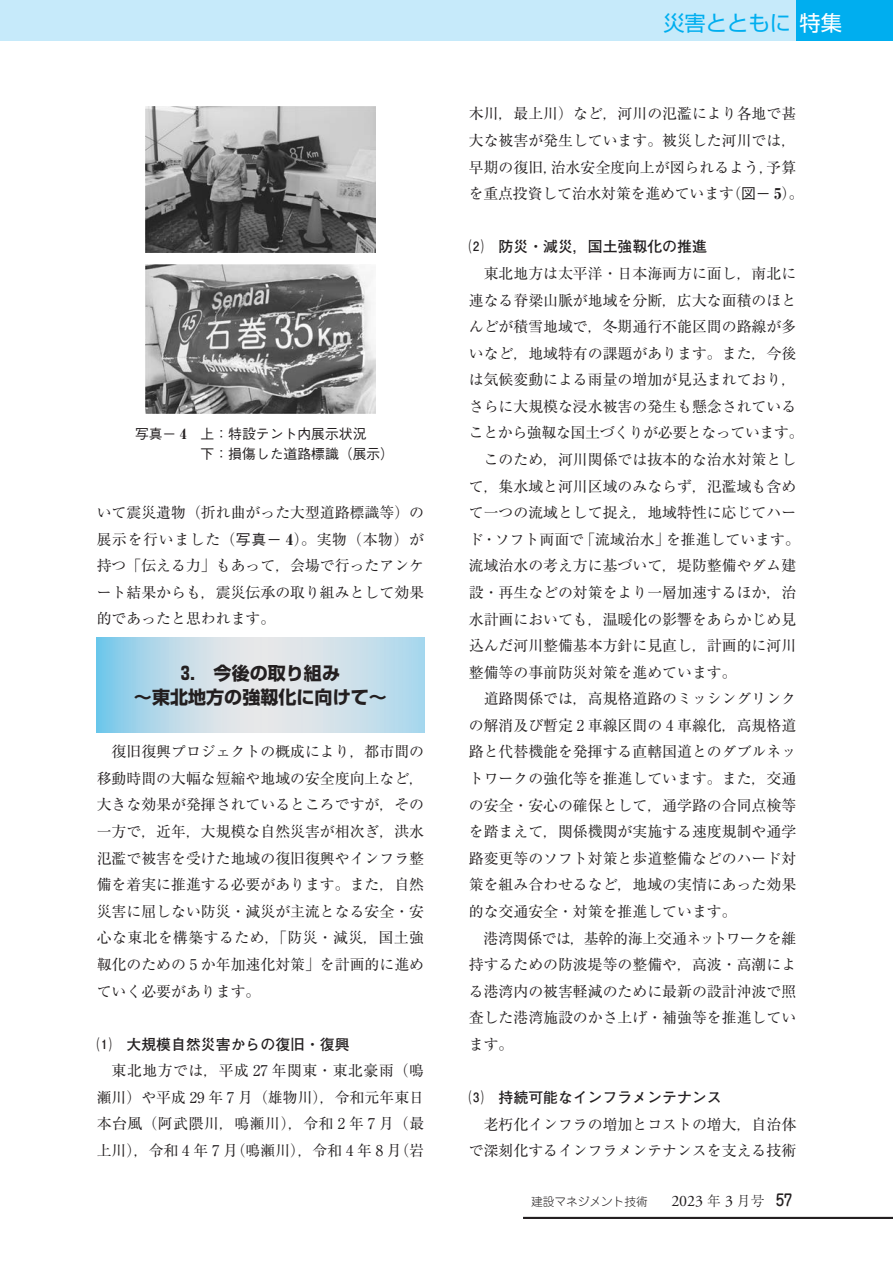
<style>
.page{position:relative;width:893px;height:1263px;background:#fff}
.page>*{position:absolute;margin:0;border:0;box-sizing:border-box;transform-origin:0 0}
.t1{font:21.3px "Shin Go Pr 6 N";color:#00aeef}
.大見出し_1__特集{font:700 18px "Shin Go Pr 6 N";color:#231f20}
.本文_14Q{font:14.85px/26.5px "Ryumin Pr 6 N";color:#231f20;text-align:justify}
.中見出し__1___太ゴ_前アキ{font:700 14.85px "Futo Go B101 Pr 6 N";color:#231f20}
.キャプション{font:500 13.8px/20.2px "Gothic BBB Pr 6 N";color:#231f20}
.t2{font:300 11.7px "Jun 101 Pro";color:#231f20}
.s1{font-family:"Ryumin Pr 6 N";font-weight:800}
.s2{font-family:"Gothic BBB Pr 6 N";font-weight:500}
.s3{font-weight:800}
.s4{color:#fff}
.s5{font-family:"Adobe Garamond Pro";font-weight:400;font-size:15.9px}
.s6{font-family:"Ryumin Pr 6 N";font-size:13.8px}
.s7{font-family:"Jun 34 Pro";font-weight:500;font-size:15.9px}
</style>
<div class="page">
<div style="left:795px;top:0;width:98px;height:40px;background:#00aeef"></div>
<div style="left:0;top:0;width:795px;height:40px;background:#c6eafa"></div>
<svg style="left:97px;top:638px;width:163px;height:94px"></svg>
<div style="left:260px;top:638px;width:164px;height:94px;background:linear-gradient(to right,#f0e9e8,#add8ed)"></div>
<img style="left:146px;top:264px;width:229px;height:150px">
<img style="left:146px;top:106px;width:229px;height:147px">
<hr style="left:523px;top:1217px;width:370px;height:2px;background:#231f20">
<p class="キャプション" style="left:201px;top:423px;width:195px;text-indent:-66px">写真－ <span class="s1">4</span> 上：特設テント内展示状況<br>下：損傷した道路標識（展示）</p>
<p class="本文_14Q" style="left:97px;top:498px;width:329px">いて震災遺物（折れ曲がった大型道路標識等）の展示を行いました（<span class="s2">写真－</span> <span class="s3">4</span>）。実物（本物）が持つ「伝える力」もあって，会場で行ったアンケート結果からも，震災伝承の取り組みとして効果的であったと思われます。</p>
<p class="大見出し_1__特集" style="left:181px;top:659px;width:161px">3.　今後の取り組み</p>
<p class="大見出し_1__特集" style="left:134px;top:683px;width:254px">～東北地方の強靱化に向けて～</p>
<p class="本文_14Q" style="left:97px;top:738px;width:329px;text-indent:15px">復旧復興プロジェクトの概成により，都市間の移動時間の大幅な短縮や地域の安全度向上など，大きな効果が発揮されているところですが，その一方で，近年，大規模な自然災害が相次ぎ，洪水氾濫で被害を受けた地域の復旧復興やインフラ整備を着実に推進する必要があります。また，自然災害に屈しない防災・減災が主流となる安全・安心な東北を構築するため，「防災・減災，国土強靱化のための 5 か年加速化対策」を計画的に進めていく必要があります。</p>
<p class="中見出し__1___太ゴ_前アキ" style="left:97px;top:1032px;width:254px">⑴　大規模自然災害からの復旧・復興</p>
<p class="本文_14Q" style="left:97px;top:1057px;width:329px;text-indent:15px">東北地方では，平成 27 年関東・東北豪雨（鳴瀬川）や平成 29 年 7 月（雄物川），令和元年東日本台風（阿武隈川，鳴瀬川），令和 2 年 7 月（最上川），令和 4 年 7 月（鳴瀬川），令和 4 年 8 月（岩</p>
<h1 class="t1" style="left:663px;top:6px;width:180px">災害とともに<span class="s4">特集</span></h1>
<p class="本文_14Q" style="left:469px;top:100px;width:336px;text-align:left">木川，最上川）など，河川の氾濫により各地で甚大な被害が発生しています。被災した河川では，早期の復旧，治水安全度向上が図られるよう，予算を重点投資して治水対策を進めています（<span class="s2">図－</span> <span class="s3">5</span>）。</p>
<p class="中見出し__1___太ゴ_前アキ" style="left:469px;top:235px;width:240px">⑵　防災・減災，国土強靱化の推進</p>
<p class="本文_14Q" style="left:469px;top:259px;width:336px;text-align:center">東北地方は太平洋・日本海両方に面し，南北に<br>連なる脊梁山脈が地域を分断，広大な面積のほとんどが積雪地域で，冬期通行不能区間の路線が多いなど，地域特有の課題があります。また，今後は気候変動による雨量の増加が見込まれており，さらに大規模な浸水被害の発生も懸念されていることから強靱な国土づくりが必要となっています。</p>
<p class="本文_14Q" style="left:469px;top:445px;width:333px;text-align:left;text-indent:15px">このため，河川関係では抜本的な治水対策として，集水域と河川区域のみならず，氾濫域も含めて一つの流域として捉え，地域特性に応じてハード・ソフト両面で「流域治水」を推進しています。流域治水の考え方に基づいて，堤防整備やダム建設・再生などの対策をより一層加速するほか，治水計画においても，温暖化の影響をあらかじめ見込んだ河川整備基本方針に見直し，計画的に河川整備等の事前防災対策を進めています。</p>
<p class="本文_14Q" style="left:469px;top:685px;width:329px;text-indent:15px">道路関係では，高規格道路のミッシングリンクの解消及び暫定 2 車線区間の 4 車線化，高規格道路と代替機能を発揮する直轄国道とのダブルネットワークの強化等を推進しています。また，交通の安全・安心の確保として，通学路の合同点検等を踏まえて，関係機関が実施する速度規制や通学路変更等のソフト対策と歩道整備などのハード対策を組み合わせるなど，地域の実情にあった効果的な交通安全・対策を推進しています。</p>
<p class="本文_14Q" style="left:469px;top:924px;width:329px;text-indent:15px">港湾関係では，基幹的海上交通ネットワークを維持するための防波堤等の整備や，高波・高潮による港湾内の被害軽減のために最新の設計沖波で照査した港湾施設のかさ上げ・補強等を推進しています。</p>
<p class="中見出し__1___太ゴ_前アキ" style="left:469px;top:1085px;width:254px">⑶　持続可能なインフラメンテナンス</p>
<p class="本文_14Q" style="left:469px;top:1110px;width:329px;text-align:right">老朽化インフラの増加とコストの増大，自治体で深刻化するインフラメンテナンスを支える技術</p>
<p class="t2" style="left:531px;top:1192px;width:262px">建設マネジメント技術　　<span class="s5">2023</span> <span class="s6">年</span> <span class="s5">3</span> <span class="s6">月号</span> <span class="s7">57</span></p>
</div>
